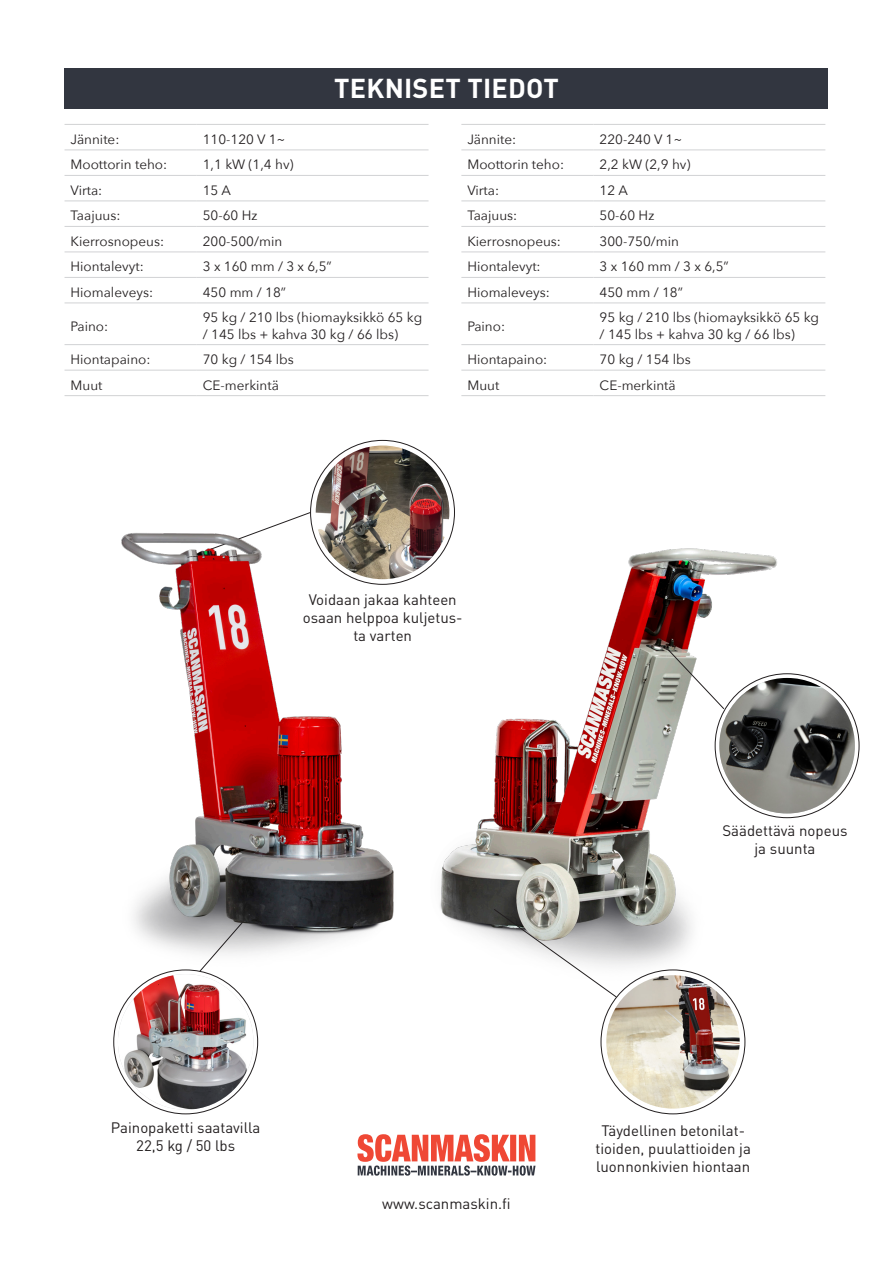
<style>
.page{position:relative;width:893px;height:1263px;background:#fff}
.page>*{position:absolute;margin:0;border:0;box-sizing:border-box;transform-origin:0 0}
.t1{font:700 27px "DIN Pro";letter-spacing:.01em;color:#fff}
.t2{font:15px/18px "DIN Pro";color:#231f20;text-align:center}
.t3{font:13.5px/16.2px "Avenir Next";color:#231f20}
</style>
<div class="page">
<div style="left:65px;top:68px;width:763px;height:40px;background:#323640"></div>
<hr style="left:65px;top:124px;width:132px;height:1px;background:#d1d2d4">
<hr style="left:197px;top:124px;width:232px;height:1px;background:#d1d2d4">
<hr style="left:65px;top:150px;width:132px;height:1px;background:#d1d2d4">
<hr style="left:197px;top:150px;width:232px;height:1px;background:#d1d2d4">
<hr style="left:65px;top:175px;width:132px;height:1px;background:#d1d2d4">
<hr style="left:197px;top:175px;width:232px;height:1px;background:#d1d2d4">
<hr style="left:65px;top:201px;width:132px;height:1px;background:#d1d2d4">
<hr style="left:197px;top:201px;width:232px;height:1px;background:#d1d2d4">
<hr style="left:65px;top:226px;width:132px;height:1px;background:#d1d2d4">
<hr style="left:197px;top:226px;width:232px;height:1px;background:#d1d2d4">
<hr style="left:65px;top:252px;width:132px;height:1px;background:#d1d2d4">
<hr style="left:197px;top:252px;width:232px;height:1px;background:#d1d2d4">
<hr style="left:65px;top:277px;width:132px;height:1px;background:#d1d2d4">
<hr style="left:197px;top:277px;width:232px;height:1px;background:#d1d2d4">
<hr style="left:65px;top:303px;width:132px;height:1px;background:#d1d2d4">
<hr style="left:197px;top:303px;width:232px;height:1px;background:#d1d2d4">
<hr style="left:65px;top:395px;width:132px;height:1px;background:#d1d2d4">
<hr style="left:65px;top:344px;width:132px;height:1px;background:#d1d2d4">
<hr style="left:197px;top:344px;width:232px;height:1px;background:#d1d2d4">
<hr style="left:65px;top:370px;width:132px;height:1px;background:#d1d2d4">
<hr style="left:197px;top:370px;width:232px;height:1px;background:#d1d2d4">
<hr style="left:197px;top:395px;width:232px;height:1px;background:#d1d2d4">
<hr style="left:461px;top:124px;width:133px;height:1px;background:#d1d2d4">
<hr style="left:461px;top:150px;width:133px;height:1px;background:#d1d2d4">
<hr style="left:461px;top:175px;width:133px;height:1px;background:#d1d2d4">
<hr style="left:461px;top:201px;width:133px;height:1px;background:#d1d2d4">
<hr style="left:461px;top:226px;width:133px;height:1px;background:#d1d2d4">
<hr style="left:461px;top:252px;width:133px;height:1px;background:#d1d2d4">
<hr style="left:461px;top:277px;width:133px;height:1px;background:#d1d2d4">
<hr style="left:461px;top:303px;width:133px;height:1px;background:#d1d2d4">
<hr style="left:594px;top:124px;width:231px;height:1px;background:#d1d2d4">
<hr style="left:594px;top:150px;width:231px;height:1px;background:#d1d2d4">
<hr style="left:594px;top:175px;width:231px;height:1px;background:#d1d2d4">
<hr style="left:594px;top:201px;width:231px;height:1px;background:#d1d2d4">
<hr style="left:594px;top:226px;width:231px;height:1px;background:#d1d2d4">
<hr style="left:594px;top:252px;width:231px;height:1px;background:#d1d2d4">
<hr style="left:594px;top:277px;width:231px;height:1px;background:#d1d2d4">
<hr style="left:594px;top:303px;width:231px;height:1px;background:#d1d2d4">
<hr style="left:461px;top:344px;width:133px;height:1px;background:#d1d2d4">
<hr style="left:594px;top:344px;width:231px;height:1px;background:#d1d2d4">
<hr style="left:461px;top:370px;width:133px;height:1px;background:#d1d2d4">
<hr style="left:594px;top:370px;width:231px;height:1px;background:#d1d2d4">
<hr style="left:461px;top:395px;width:133px;height:1px;background:#d1d2d4">
<hr style="left:594px;top:395px;width:231px;height:1px;background:#d1d2d4">
<img style="left:118px;top:974px;width:135px;height:136px;border-radius:68px">
<img style="left:316px;top:445px;width:133px;height:134px;border-radius:67px">
<img style="left:719px;top:678px;width:136px;height:135px;border-radius:68px">
<img style="left:606px;top:975px;width:134px;height:133px;border-radius:67px">
<img style="left:121px;top:512px;width:301px;height:465px">
<img style="left:253px;top:526px;width:530px;height:488px">
<svg style="left:493px;top:908px;width:124px;height:90px"></svg>
<svg style="left:664px;top:645px;width:61px;height:65px"></svg>
<svg style="left:357px;top:1134px;width:178px;height:41px"></svg>
<p class="t1" style="left:334px;top:70px;width:226px">TEKNISET TIEDOT</p>
<p class="t3" style="left:71px;top:131px;width:50px">Jännite:</p>
<p class="t3" style="left:203px;top:131px;width:84px">110-120 V 1~</p>
<p class="t3" style="left:71px;top:156px;width:98px">Moottorin teho:</p>
<p class="t3" style="left:203px;top:156px;width:92px">1,1 kW (1,4 hv)</p>
<p class="t3" style="left:71px;top:182px;width:33px">Virta:</p>
<p class="t3" style="left:203px;top:182px;width:30px">15 A</p>
<p class="t3" style="left:71px;top:207px;width:51px">Taajuus:</p>
<p class="t3" style="left:203px;top:207px;width:56px">50-60 Hz</p>
<p class="t3" style="left:71px;top:233px;width:95px">Kierrosnopeus:</p>
<p class="t3" style="left:203px;top:233px;width:81px">200-500/min</p>
<p class="t3" style="left:71px;top:258px;width:75px">Hiontalevyt:</p>
<p class="t3" style="left:203px;top:258px;width:131px">3 x 160 mm / 3 x 6,5”</p>
<p class="t3" style="left:71px;top:284px;width:84px">Hiomaleveys:</p>
<p class="t3" style="left:203px;top:284px;width:85px">450 mm / 18”</p>
<p class="t3" style="left:71px;top:317px;width:39px">Paino:</p>
<p class="t3" style="left:203px;top:309px;width:221px">95 kg / 210 lbs (hiomayksikkö 65 kg / 145 lbs + kahva 30 kg / 66 lbs)</p>
<p class="t3" style="left:71px;top:351px;width:81px">Hiontapaino:</p>
<p class="t3" style="left:203px;top:351px;width:93px">70 kg / 154 lbs</p>
<p class="t3" style="left:71px;top:376px;width:33px">Muut</p>
<p class="t3" style="left:203px;top:376px;width:78px">CE-merkintä</p>
<p class="t3" style="left:467px;top:131px;width:50px">Jännite:</p>
<p class="t3" style="left:600px;top:131px;width:84px">220-240 V 1~</p>
<p class="t3" style="left:467px;top:156px;width:98px">Moottorin teho:</p>
<p class="t3" style="left:600px;top:156px;width:92px">2,2 kW (2,9 hv)</p>
<p class="t3" style="left:467px;top:182px;width:33px">Virta:</p>
<p class="t3" style="left:600px;top:182px;width:30px">12 A</p>
<p class="t3" style="left:467px;top:207px;width:51px">Taajuus:</p>
<p class="t3" style="left:600px;top:207px;width:56px">50-60 Hz</p>
<p class="t3" style="left:467px;top:233px;width:95px">Kierrosnopeus:</p>
<p class="t3" style="left:600px;top:233px;width:81px">300-750/min</p>
<p class="t3" style="left:467px;top:258px;width:75px">Hiontalevyt:</p>
<p class="t3" style="left:600px;top:258px;width:131px">3 x 160 mm / 3 x 6,5”</p>
<p class="t3" style="left:467px;top:284px;width:84px">Hiomaleveys:</p>
<p class="t3" style="left:600px;top:284px;width:85px">450 mm / 18”</p>
<p class="t3" style="left:467px;top:317px;width:39px">Paino:</p>
<p class="t3" style="left:600px;top:309px;width:221px">95 kg / 210 lbs (hiomayksikkö 65 kg / 145 lbs + kahva 30 kg / 66 lbs)</p>
<p class="t3" style="left:467px;top:351px;width:81px">Hiontapaino:</p>
<p class="t3" style="left:600px;top:351px;width:93px">70 kg / 154 lbs</p>
<p class="t3" style="left:467px;top:376px;width:33px">Muut</p>
<p class="t3" style="left:600px;top:376px;width:78px">CE-merkintä</p>
<p class="t2" style="left:303px;top:589px;width:161px">Voidaan jakaa kahteen osaan helppoa kuljetus&shy;ta varten</p>
<p class="t2" style="left:722px;top:820px;width:127px">Säädettävä nopeus ja suunta</p>
<p class="t2" style="left:111px;top:1117px;width:151px">Painopaketti saatavilla<br>22,5 kg / 50 lbs</p>
<p class="t2" style="left:595px;top:1120px;width:157px">Täydellinen betonilat&shy;tioiden, puulattioiden ja luonnonkivien hiontaan</p>
<p class="t2" style="left:382px;top:1193px;width:130px">www.scanmaskin.fi</p>
</div>
